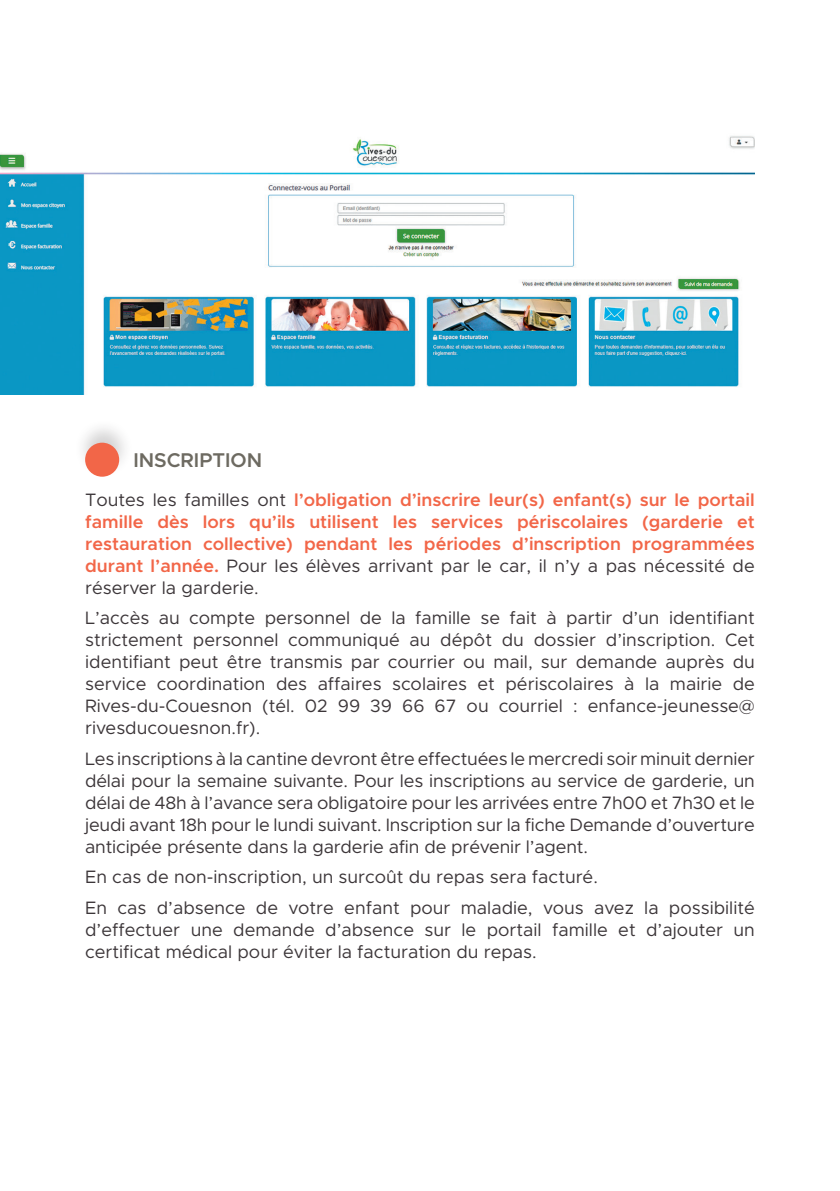
<style>
.page{position:relative;width:840px;height:1191px;background:#fff}
.page>*{position:absolute;margin:0;border:0;box-sizing:border-box;transform-origin:0 0}
.t1{font:600 20px "Metropolis";color:#6d6a61}
.t2{font:18px/22px "Metropolis";color:#3c3639;text-align:justify}
.t3{font:600 18px/22px "Metropolis";color:#f26648;text-align:justify}
.s1{font-weight:400;color:#3c3639}
</style>
<div class="page">
<div style="left:73px;top:418px;width:61px;height:60px;background:#231f20;opacity:.2"></div>
<div style="left:85px;top:443px;width:34px;height:34px;background:#f26648;border-radius:50%"></div>
<img style="left:0;top:136px;width:754px;height:258px">
<p class="t1" style="left:133px;top:447px;width:130px">INSCRIPTION</p>
<p class="t3" style="left:85px;top:488px;width:670px"><span class="s1">Toutes les familles ont</span> l’obligation d’inscrire leur(s) enfant(s) sur le portail famille dès lors qu’ils utilisent les services périscolaires (garderie et restauration collective) pendant les périodes d’inscription programmées durant l’année. <span class="s1">Pour les élèves arrivant par le car, il n’y a pas nécessité de réserver la garderie.</span></p>
<p class="t2" style="left:85px;top:607px;width:671px">L’accès au compte personnel de la famille se fait à partir d’un identifiant strictement personnel communiqué au dépôt du dossier d’inscription. Cet identifiant peut être transmis par courrier ou mail, sur demande auprès du service coordination des affaires scolaires et périscolaires à la mairie de Rives-du-Couesnon (tél. 02 99 39 66 67 ou courriel : enfance-jeunesse@ rivesducouesnon.fr).</p>
<p class="t2" style="left:85px;top:747px;width:671px">Les inscriptions à la cantine devront être effectuées le mercredi soir minuit dernier délai pour la semaine suivante. Pour les inscriptions au service de garderie, un délai de 48h à l’avance sera obligatoire pour les arrivées entre 7h00 et 7h30 et le jeudi avant 18h pour le lundi suivant. Inscription sur la fiche Demande d’ouverture anticipée présente dans la garderie afin de prévenir l’agent.</p>
<p class="t2" style="left:85px;top:862px;width:670px;line-height:30.6px">En cas de non-inscription, un surcoût du repas sera facturé.<br>En cas d’absence de votre enfant pour maladie, vous avez la possibilité</p>
<p class="t2" style="left:85px;top:918px;width:671px">d’effectuer une demande d’absence sur le portail famille et d’ajouter un certificat médical pour éviter la facturation du repas.</p>
</div>
